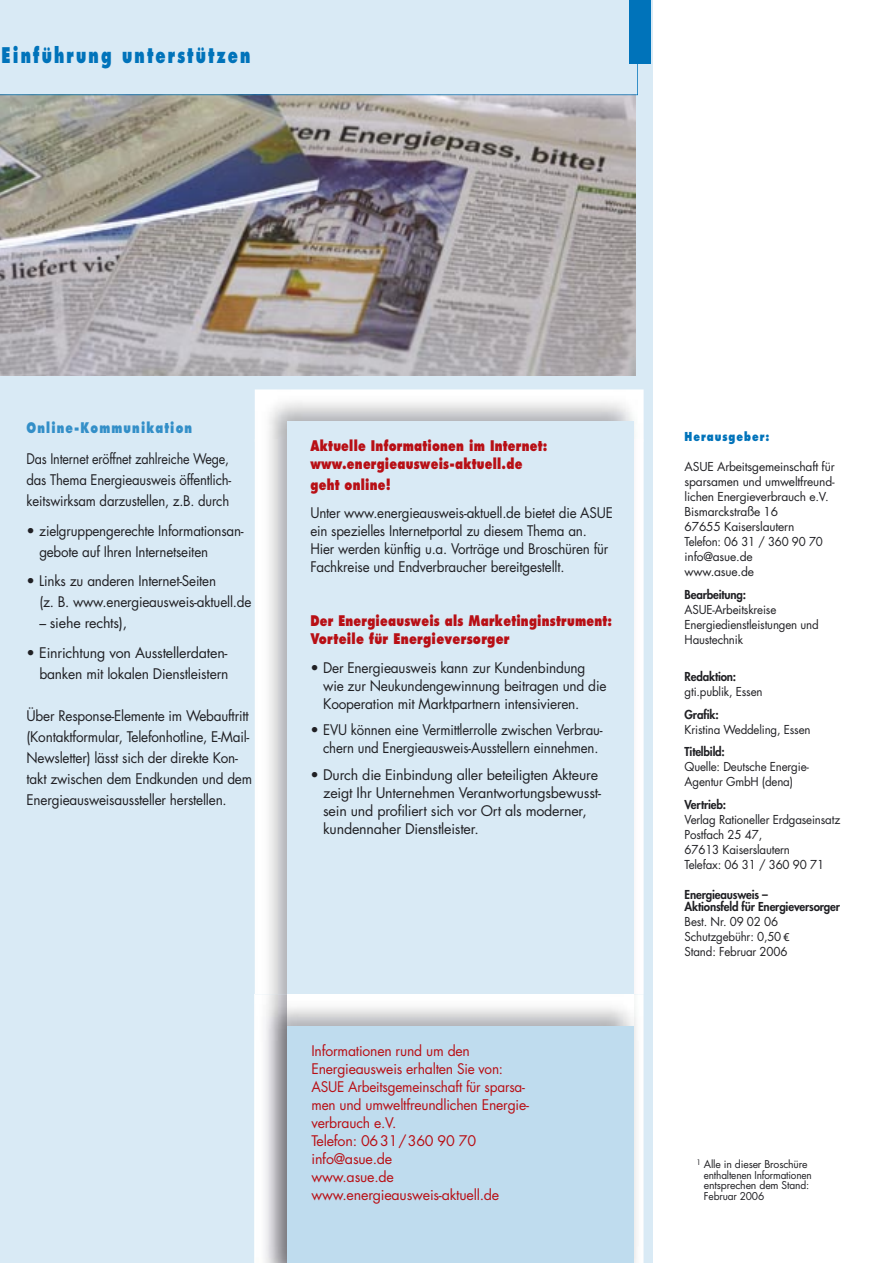
<style>
.page{position:relative;width:893px;height:1263px;background:#fff}
.page>*{position:absolute;margin:0;border:0;box-sizing:border-box;transform-origin:0 0}
.t1{font:800 21px "Futura";letter-spacing:.145em;color:#0073ba;scale:.7 1}
.t2{font:14.25px/18px "Futura";letter-spacing:-.015em;color:#202024}
.t3{font:14.25px/18px "Futura";letter-spacing:-.015em;color:#b80f15}
.t4{font:14.25px/21px "Futura";letter-spacing:-.015em;color:#202024;scale:.95 1}
.t5{font:14.25px/18px "Futura";letter-spacing:-.015em;color:#202024;scale:.94 1}
.t6{font:800 14.25px/18px "Futura";letter-spacing:.02em;color:#b80f15;scale:.78 1}
.t7{font:14.25px/21px "Futura";letter-spacing:-.015em;color:#202024;scale:.88 1}
.t8{font:800 14.25px "Futura";letter-spacing:.105em;color:#338fc8;scale:.76 1}
.t9{font:12px/15px "Futura";letter-spacing:-.015em;color:#202024;scale:.96 1}
.t10{font:12px/15px "Futura";letter-spacing:-.015em;color:#202024}
.t11{font:800 12px/12px "Futura";letter-spacing:-.015em;color:#202024;scale:.96 1}
.t12{font:800 12px "Futura";letter-spacing:.105em;color:#0073ba;scale:.8 1}
.t13{font:10.5px/10.5px "Futura";letter-spacing:-.015em;color:#202024}
.s1{font-family:"The Sans B5 Plain"}
</style>
<div class="page">
<div style="left:0;top:0;width:653px;height:1263px;background:#d9eaf5"></div>
<img style="left:0;top:95px;width:635px;height:280px">
<img style="left:255px;top:389px;width:389px;height:51px">
<img style="left:255px;top:440px;width:32px;height:554px">
<img style="left:634px;top:440px;width:10px;height:823px">
<div style="left:287px;top:421px;width:347px;height:842px;background:#d9eaf5"></div>
<svg style="left:0;top:64px;width:638px;height:31px"></svg>
<div style="left:629px;top:0;width:22px;height:64px;background:#0073ba"></div>
<img style="left:255px;top:994px;width:388px;height:269px">
<img style="left:287px;top:994px;width:347px;height:32px">
<div style="left:287px;top:1026px;width:347px;height:237px;background:#bfdcee"></div>
<h1 class="t1" style="left:2px;top:42px;width:357px">Einführung unterstützen</h1>
<p class="t8" style="left:27px;top:418px;width:219px">Online-Kommunikation</p>
<p class="t7" style="left:27px;top:449px;width:234px">Das Internet eröffnet zahlreiche Wege, das Thema Energieausweis öffentlich&shy;keitswirksam darzustellen, z.B. durch</p>
<p class="t2" style="left:39px;top:520px;width:206px;line-height:21px;text-indent:-13px">• zielgruppengerechte Informationsan&shy;gebote auf Ihren Internetseiten</p>
<p class="t2" style="left:39px;top:571px;width:214px;line-height:21px;text-indent:-13px">• Links zu anderen Internet-Seiten<br>(z. B. www.energieausweis-aktuell.de</p>
<p class="t4" style="left:39px;top:613px;width:94px">– siehe rechts),</p>
<p class="t2" style="left:27px;top:642px;width:203px;line-height:21px;text-align:right">• Einrichtung von Ausstellerdaten&shy;banken mit lokalen Dienstleistern</p>
<p class="t4" style="left:27px;top:705px;width:239px">Über Response-Elemente im Webauftritt (Kontaktformular, Telefonhotline, E-Mail-Newsletter) lässt sich der direkte Kon&shy;takt zwischen dem Endkunden und dem Energieausweisaussteller herstellen.</p>
<p class="t6" style="left:310px;top:437px;width:305px">Aktuelle Informationen im Internet: www.energieausweis-aktuell.de</p>
<p class="t6" style="left:310px;top:476px;width:105px">geht online!</p>
<p class="t5" style="left:310px;top:504px;width:323px">Unter www.energieausweis-aktuell.de bietet die ASUE ein spezielles Internetportal zu diesem Thema an.<br>Hier werden künftig u.a. Vorträge und Broschüren für Fachkreise und Endverbraucher bereitgestellt.</p>
<p class="t6" style="left:310px;top:612px;width:388px">Der Energieausweis als Marketinginstrument:<br>Vorteile für Energieversorger</p>
<p class="t2" style="left:323px;top:659px;width:285px;text-indent:-13px">• Der Energieausweis kann zur Kundenbindung wie zur Neukundengewinnung beitragen und die<br>Kooperation mit Marktpartnern intensivieren.</p>
<p class="t2" style="left:310px;top:721px;width:294px;text-align:right">• EVU können eine Vermittlerrolle zwischen Verbrau&shy;chern und Energieausweis-Ausstellern einnehmen.</p>
<p class="t2" style="left:323px;top:766px;width:279px;text-indent:-13px">• Durch die Einbindung aller beteiligten Akteure zeigt Ihr Unternehmen Verantwortungsbewusst&shy;sein und profiliert sich vor Ort als moderner, kundennaher Dienstleister.</p>
<p class="t3" style="left:311px;top:1041px;width:219px">Informationen rund um den<br>Energieausweis erhalten Sie von:<br>ASUE Arbeitsgemeinschaft für sparsa&shy;men und umweltfreundlichen Energie&shy;verbrauch e.V.<br>Telefon: 06 31 / 360 90 70 info@asue.de<br>www.asue.de www.energieausweis-aktuell.de</p>
<p class="t12" style="left:685px;top:429px;width:108px">Herausgeber:</p>
<p class="t10" style="left:685px;top:459px;width:152px">ASUE Arbeitsgemeinschaft für sparsamen und umwelt freund&shy;lichen Energieverbrauch e.V.<br>Bismarckstraße 16<br>67655 Kaiserslautern<br>Telefon: 06 31 / 360 90 70 info@asue.de<br>www.asue.de</p>
<p class="t11" style="left:685px;top:588px;width:66px">Bearbeitung:</p>
<p class="t9" style="left:685px;top:602px;width:141px">ASUE-Arbeitskreise<br>Energiedienstleistungen und<br>Haustechnik</p>
<p class="t11" style="left:685px;top:671px;width:55px">Redaktion:</p>
<p class="t9" style="left:685px;top:684px;width:83px">gti.publik, Essen</p>
<p class="t11" style="left:685px;top:708px;width:37px">Grafik:</p>
<p class="t9" style="left:685px;top:722px;width:133px">Kristina Weddeling, Essen</p>
<p class="t11" style="left:685px;top:746px;width:43px">Titelbild:</p>
<p class="t9" style="left:685px;top:759px;width:131px">Quelle: Deutsche Energie-<br>Agentur GmbH (dena)</p>
<p class="t11" style="left:685px;top:798px;width:45px">Vertrieb:</p>
<p class="t9" style="left:685px;top:812px;width:164px">Verlag Rationeller Erdgaseinsatz<br>Postfach 25 47,<br>67613 Kaiserslautern<br>Telefax: 06 31 / 360 90 71</p>
<p class="t11" style="left:685px;top:888px;width:163px">Energieausweis –<br>Aktionsfeld für Energieversorger</p>
<p class="t9" style="left:685px;top:914px;width:111px">Best. Nr. 09 02 06<br>Schutzgebühr: 0,50 <span class="s1">€<br></span>Stand: Februar 2006</p>
<p class="t13" style="left:704px;top:1159px;width:110px;text-indent:-8px"><sup>1</sup> Alle in dieser Broschüre enthaltenen Informationen entsprechen dem Stand:<br>Februar 2006</p>
</div>
